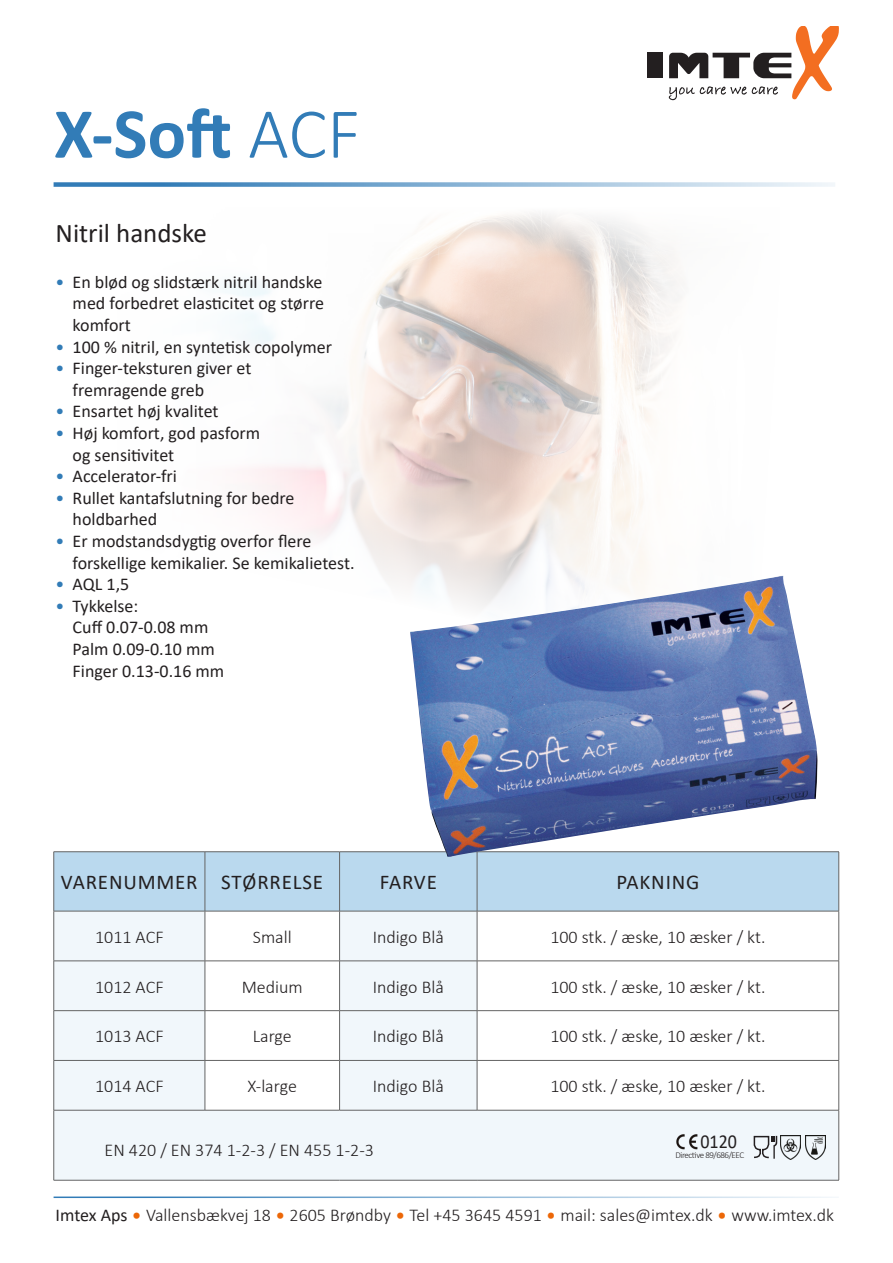
<style>
.page{position:relative;width:893px;height:1263px;background:#fff}
.page>*{position:absolute;margin:0;border:0;box-sizing:border-box;transform-origin:0 0}
.t1{font:700 72px "Calibri";color:#327cb7}
.t2{font:27px "Calibri";color:#231f20}
.t3{font:21px "Calibri";letter-spacing:.04em;color:#231f20}
.t4{font:19.8px "Calibri";color:#231f20;scale:.91 1}
.t5{font:18px/21.6px "Calibri";color:#231f20}
.t6{font:300 18px "Calibri";color:#231f20}
.t7{font:300 9px "Calibri";letter-spacing:-.05em;color:#231f20}
.s1{font-weight:300}
.s2{color:#327cb7}
.s3{font-weight:400}
.s4{font-family:"Aquawax";font-weight:500;color:#ec6707}
</style>
<div class="page">
<hr style="left:54px;top:1196px;width:785px;height:2px;background:#327cb7">
<div style="left:648px;top:53px;width:15px;height:25px;background:#231f20"></div>
<svg style="left:669px;top:26px;width:170px;height:74px"></svg>
<svg style="left:225px;top:213px;width:558px;height:372px"></svg>
<div style="left:55px;top:852px;width:783px;height:59px;background:#bad9ee"></div>
<div style="left:55px;top:912px;width:783px;height:268px;background:#f1f7fb"></div>
<svg style="left:206px;top:912px;width:271px;height:198px"></svg>
<svg style="left:478px;top:912px;width:360px;height:198px"></svg>
<hr style="left:54px;top:911px;width:1px;height:50px;background:#646464">
<hr style="left:205px;top:911px;width:1px;height:50px;background:#646464">
<hr style="left:339px;top:911px;width:1px;height:50px;background:#646464">
<hr style="left:477px;top:911px;width:1px;height:50px;background:#646464">
<hr style="left:838px;top:911px;width:1px;height:50px;background:#646464">
<hr style="left:54px;top:961px;width:151px;height:1px;background:#646464">
<hr style="left:54px;top:961px;width:1px;height:49px;background:#646464">
<hr style="left:205px;top:961px;width:135px;height:1px;background:#646464">
<hr style="left:205px;top:961px;width:1px;height:49px;background:#646464">
<hr style="left:340px;top:961px;width:137px;height:1px;background:#646464">
<hr style="left:339px;top:961px;width:1px;height:49px;background:#646464">
<hr style="left:477px;top:961px;width:362px;height:1px;background:#646464">
<hr style="left:477px;top:961px;width:1px;height:49px;background:#646464">
<hr style="left:838px;top:961px;width:1px;height:49px;background:#646464">
<hr style="left:54px;top:1010px;width:151px;height:1px;background:#646464">
<hr style="left:54px;top:1011px;width:1px;height:49px;background:#646464">
<hr style="left:205px;top:1010px;width:135px;height:1px;background:#646464">
<hr style="left:205px;top:1011px;width:1px;height:49px;background:#646464">
<hr style="left:340px;top:1010px;width:137px;height:1px;background:#646464">
<hr style="left:339px;top:1011px;width:1px;height:49px;background:#646464">
<hr style="left:477px;top:1010px;width:362px;height:1px;background:#646464">
<hr style="left:477px;top:1011px;width:1px;height:49px;background:#646464">
<hr style="left:838px;top:1011px;width:1px;height:49px;background:#646464">
<hr style="left:54px;top:1060px;width:151px;height:1px;background:#646464">
<hr style="left:54px;top:1060px;width:1px;height:50px;background:#646464">
<hr style="left:205px;top:1060px;width:135px;height:1px;background:#646464">
<hr style="left:205px;top:1060px;width:1px;height:50px;background:#646464">
<hr style="left:340px;top:1060px;width:137px;height:1px;background:#646464">
<hr style="left:339px;top:1060px;width:1px;height:50px;background:#646464">
<hr style="left:477px;top:1060px;width:362px;height:1px;background:#646464">
<hr style="left:477px;top:1060px;width:1px;height:50px;background:#646464">
<hr style="left:838px;top:1060px;width:1px;height:50px;background:#646464">
<hr style="left:54px;top:1110px;width:151px;height:1px;background:#646464">
<hr style="left:54px;top:1110px;width:1px;height:70px;background:#646464">
<hr style="left:205px;top:1110px;width:135px;height:1px;background:#646464">
<hr style="left:340px;top:1110px;width:137px;height:1px;background:#646464">
<hr style="left:477px;top:1110px;width:362px;height:1px;background:#646464">
<hr style="left:838px;top:1110px;width:1px;height:70px;background:#646464">
<hr style="left:54px;top:1180px;width:151px;height:1px;background:#646464">
<hr style="left:205px;top:1180px;width:135px;height:1px;background:#646464">
<hr style="left:340px;top:1180px;width:137px;height:1px;background:#646464">
<hr style="left:477px;top:1180px;width:362px;height:1px;background:#646464">
<hr style="left:54px;top:851px;width:151px;height:1px;background:#646464">
<hr style="left:54px;top:852px;width:1px;height:59px;background:#646464">
<hr style="left:205px;top:851px;width:135px;height:1px;background:#646464">
<hr style="left:205px;top:852px;width:1px;height:59px;background:#646464">
<hr style="left:340px;top:851px;width:137px;height:1px;background:#646464">
<hr style="left:339px;top:852px;width:1px;height:59px;background:#646464">
<hr style="left:477px;top:851px;width:362px;height:1px;background:#646464">
<hr style="left:477px;top:852px;width:1px;height:59px;background:#646464">
<hr style="left:838px;top:852px;width:1px;height:59px;background:#646464">
<hr style="left:54px;top:911px;width:151px;height:1px;background:#646464">
<hr style="left:205px;top:911px;width:135px;height:1px;background:#646464">
<hr style="left:340px;top:911px;width:137px;height:1px;background:#646464">
<hr style="left:477px;top:911px;width:362px;height:1px;background:#646464">
<svg style="left:54px;top:182px;width:781px;height:5px;background:#90b8d7"></svg>
<img style="left:410px;top:576px;width:409px;height:281px">
<img style="left:780px;top:1136px;width:21px;height:23px">
<img style="left:674px;top:1129px;width:24px;height:24px">
<img style="left:805px;top:1136px;width:21px;height:23px">
<svg style="left:752px;top:1135px;width:25px;height:24px"></svg>
<p class="t1" style="left:54px;top:83px;width:308px">X-Soft <span class="s1">ACF</span></p>
<p class="t2" style="left:56px;top:215px;width:153px">Nitril handske</p>
<p class="t5" style="left:73px;top:271px;width:253px;text-align:justify;text-indent:-17px"><span class="s2">•</span> En blød og slidstærk nitril handske med forbedret elasticitet og større komfort</p>
<p class="t5" style="left:56px;top:335px;width:278px"><span class="s2">•</span> 100 % nitril, en syntetisk copolymer</p>
<p class="t5" style="left:73px;top:357px;width:180px;text-indent:-17px"><span class="s2">•</span> Finger-teksturen giver et fremragende greb</p>
<p class="t5" style="left:56px;top:400px;width:165px"><span class="s2">•</span> Ensartet høj kvalitet</p>
<p class="t5" style="left:73px;top:422px;width:189px;text-indent:-17px"><span class="s2">•</span> Høj komfort, god pasform og sensitivitet</p>
<p class="t5" style="left:56px;top:465px;width:123px"><span class="s2">•</span> Accelerator-fri</p>
<p class="t5" style="left:73px;top:487px;width:223px;text-indent:-17px"><span class="s2">•</span> Rullet kantafslutning for bedre holdbarhed</p>
<p class="t5" style="left:73px;top:530px;width:283px;text-indent:-17px"><span class="s2">•</span> Er modstandsdygtig overfor flere forskellige kemikalier. Se kemikalietest.</p>
<p class="t5" style="left:56px;top:573px;width:75px"><span class="s2">•</span> AQL 1,5</p>
<p class="t5" style="left:73px;top:595px;width:153px;text-indent:-17px"><span class="s2">•</span> Tykkelse:<br>Cuff 0.07-0.08 mm<br>Palm 0.09-0.10 mm<br>Finger 0.13-0.16 mm</p>
<p class="t3" style="left:61px;top:868px;width:138px">VARENUMMER</p>
<p class="t3" style="left:221px;top:868px;width:103px">STØRRELSE</p>
<p class="t3" style="left:380px;top:868px;width:59px">FARVE</p>
<p class="t3" style="left:616px;top:868px;width:84px">PAKNING</p>
<p class="t6" style="left:95px;top:925px;width:70px">1011 ACF</p>
<p class="t6" style="left:253px;top:925px;width:40px">Small</p>
<p class="t6" style="left:373px;top:925px;width:72px">Indigo Blå</p>
<p class="t6" style="left:550px;top:925px;width:217px">100 stk. / æske, 10 æsker / kt.</p>
<p class="t6" style="left:95px;top:975px;width:70px">1012 ACF</p>
<p class="t6" style="left:242px;top:975px;width:63px">Medium</p>
<p class="t6" style="left:373px;top:975px;width:72px">Indigo Blå</p>
<p class="t6" style="left:550px;top:975px;width:217px">100 stk. / æske, 10 æsker / kt.</p>
<p class="t6" style="left:95px;top:1025px;width:70px">1013 ACF</p>
<p class="t6" style="left:253px;top:1025px;width:41px">Large</p>
<p class="t6" style="left:373px;top:1025px;width:72px">Indigo Blå</p>
<p class="t6" style="left:550px;top:1025px;width:217px">100 stk. / æske, 10 æsker / kt.</p>
<p class="t6" style="left:95px;top:1075px;width:70px">1014 ACF</p>
<p class="t6" style="left:248px;top:1075px;width:51px">X-large</p>
<p class="t6" style="left:373px;top:1075px;width:72px">Indigo Blå</p>
<p class="t6" style="left:550px;top:1075px;width:217px">100 stk. / æske, 10 æsker / kt.</p>
<p class="t6" style="left:105px;top:1138px;width:271px">EN 420 / EN 374 1-2-3 / EN 455 1-2-3</p>
<p class="t4" style="left:700px;top:1127px;width:42px">0120</p>
<p class="t7" style="left:675px;top:1149px;width:70px">Directive 89/686/EEC</p>
<p class="t6" style="left:56px;top:1204px;width:780px"><span class="s3">Imtex Aps</span> <span class="s4">•</span> Vallensbækvej 18 <span class="s4">•</span> 2605 Brøndby <span class="s4">•</span> Tel +45 3645 4591 <span class="s4">•</span> mail: sales@imtex.dk <span class="s4">•</span> www.imtex.dk</p>
</div>
